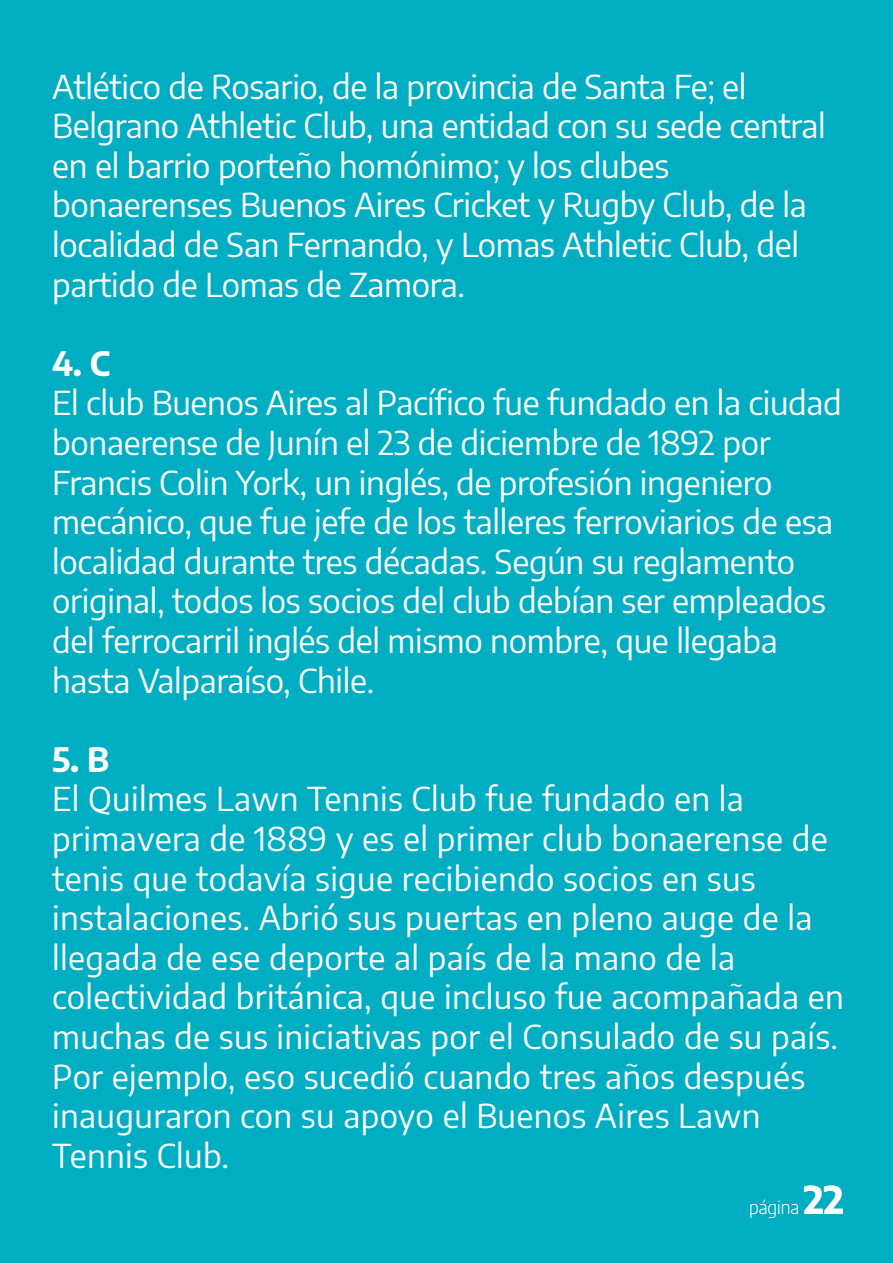
<style>
.page{position:relative;width:893px;height:1263px;background:#00aec3}
.page>*{position:absolute;margin:0;border:0;box-sizing:border-box;transform-origin:0 0}
.t1{font:33px/39.6px "Encode Sans";letter-spacing:-.01em;color:#fff}
.t2{font:33px/39.6px "Encode Sans";letter-spacing:.01em;color:#fff}
.t3{font:700 33px "Encode Sans";color:#fff}
.t4{font:100 18px "Encode Sans";color:#fff}
.s1{font-weight:700;font-size:37.5px}
</style>
<div class="page">
<p class="t1" style="left:52px;top:65px;width:775px">Atlético de Rosario, de la provincia de Santa Fe; el Belgrano Athletic Club, una entidad con su sede central en el barrio porteño homónimo; y los clubes bonaerenses Buenos Aires Cricket y Rugby Club, de la localidad de San Fernando, y Lomas Athletic Club, del partido de Lomas de Zamora.</p>
<p class="t3" style="left:52px;top:339px;width:59px">4. C</p>
<p class="t1" style="left:52px;top:382px;width:791px">El club Buenos Aires al Pacífico fue fundado en la ciudad bonaerense de Junín el 23 de diciembre de 1892 por Francis Colin York, un inglés, de profesión ingeniero mecánico, que fue jefe de los talleres ferroviarios de esa localidad durante tres décadas. Según su reglamento original, todos los socios del club debían ser empleados del ferrocarril inglés del mismo nombre, que llegaba hasta Valparaíso, Chile.</p>
<p class="t3" style="left:52px;top:735px;width:58px">5. B</p>
<p class="t2" style="left:52px;top:778px;width:793px">El Quilmes Lawn Tennis Club fue fundado en la primavera de 1889 y es el primer club bonaerense de tenis que todavía sigue recibiendo socios en sus instalaciones. Abrió sus puertas en pleno auge de la llegada de ese deporte al país de la mano de la colectividad británica, que incluso fue acompañada en muchas de sus iniciativas por el Consulado de su país.<br>Por ejemplo, eso sucedió cuando tres años después inauguraron con su apoyo el Buenos Aires Lawn Tennis Club.</p>
<p class="t4" style="left:749px;top:1195px;width:96px">página <span class="s1">22</span></p>
</div>
